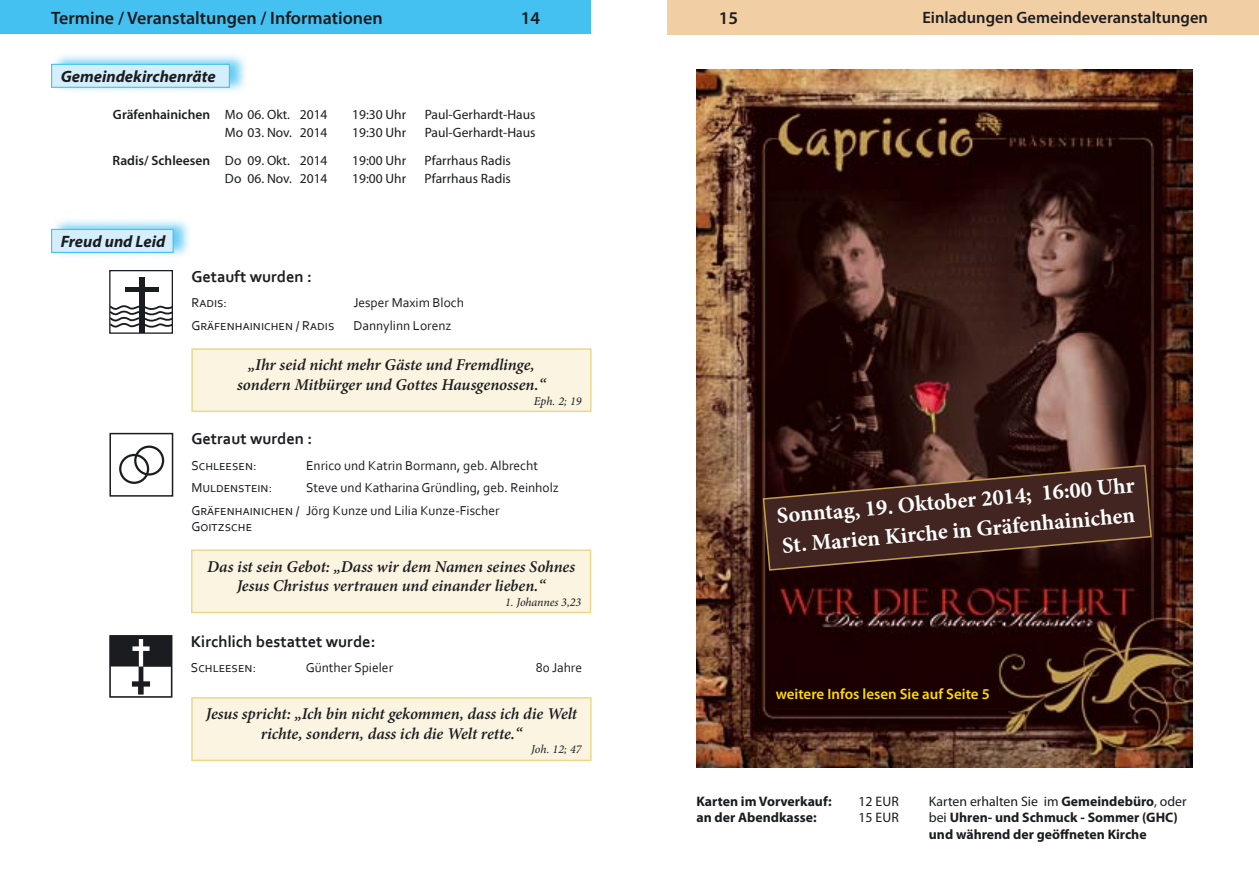
<style>
.page{position:relative;width:1259px;height:893px;background:#fff}
.page>*{position:absolute;margin:0;border:0;box-sizing:border-box;transform-origin:0 0}
.t1{font:700 22.5px/30px "Minion Pro";color:#fff}
.t2{font:600 18px "Myriad Pro";color:#1b1c20}
.t3{font:italic 600 16.5px/19.8px "Minion Pro";letter-spacing:-.005em;color:#1b1c20;text-align:center}
.t4{font:700 16.5px "Corbel";color:#1b1c20}
.t5{font:600 16.5px "Myriad Pro";color:#1b1c20}
.t6{font:italic 700 16.5px "Myriad Pro";color:#1b1c20}
.t7{font:600 15px "Myriad Pro";color:#ffdc00}
.t8{font:700 13.8px/16.5px "Myriad Pro";color:#1b1c20}
.t9{font:13.8px "Myriad Pro";color:#1b1c20}
.t10{font:13.5px/22.5px "Corbel";color:#1b1c20}
.t11{font:13.5px "Myriad Pro";color:#1b1c20}
.t12{font:600 13.5px "Myriad Pro";color:#1b1c20}
.t13{font:italic 12px "Minion Pro";letter-spacing:-.005em;color:#1b1c20}
.s1{font-weight:400}
</style>
<div class="page">
<div style="left:668px;top:0;width:591px;height:34px;background:#f2cea4"></div>
<div style="left:0;top:0;width:591px;height:34px;background:#45c1f1"></div>
<div style="left:51px;top:216px;width:140px;height:43px;background:#45c1f1;opacity:.8"></div>
<div style="left:52px;top:229px;width:121px;height:23px;background:#d4eefb"></div>
<div style="left:51px;top:229px;width:123px;height:24px;border:1px solid #45c1f1"></div>
<img style="left:109px;top:635px;width:64px;height:63px">
<div style="left:192px;top:698px;width:399px;height:62px;background:#faf4e0"></div>
<div style="left:191px;top:697px;width:400px;height:64px;border:2px solid #ebd88b"></div>
<div style="left:192px;top:349px;width:399px;height:62px;background:#faf4e0"></div>
<div style="left:191px;top:348px;width:400px;height:64px;border:2px solid #ebd88b"></div>
<div style="left:192px;top:550px;width:398px;height:62px;background:#faf4e0"></div>
<div style="left:191px;top:549px;width:400px;height:64px;border:2px solid #ebd88b"></div>
<div style="left:139px;top:277px;width:5px;height:56px;background:#1b1c20"></div>
<hr style="left:125px;top:287px;width:34px;height:4px;background:#1b1c20">
<svg style="left:111px;top:301px;width:60px;height:30px"></svg>
<div style="left:109px;top:270px;width:64px;height:64px;border:1px solid #1b1c20"></div>
<div style="left:109px;top:433px;width:64px;height:64px;border:2px solid #1b1c20"></div>
<div style="left:134px;top:446px;width:30px;height:30px;border:2px solid #1b1c20;border-radius:50%"></div>
<div style="left:119px;top:454px;width:30px;height:30px;border:2px solid #1b1c20;border-radius:50%"></div>
<div style="left:51px;top:51px;width:197px;height:42px;background:#45c1f1;opacity:.8"></div>
<div style="left:52px;top:64px;width:177px;height:23px;background:#d4eefb"></div>
<div style="left:51px;top:64px;width:179px;height:24px;border:1px solid #45c1f1"></div>
<img style="left:696px;top:69px;width:496px;height:698px">
<svg style="left:762px;top:464px;width:390px;height:108px"></svg>
<p class="t2" style="left:51px;top:6px;width:333px">Termine / Veranstaltungen / Informationen</p>
<p class="t2" style="left:521px;top:6px;width:21px">14</p>
<p class="t2" style="left:719px;top:6px;width:21px">15</p>
<p class="t5" style="left:922px;top:7px;width:287px">Einladungen Gemeindeveranstaltungen</p>
<p class="t6" style="left:61px;top:65px;width:156px">Gemeindekirchenräte</p>
<p class="t12" style="left:113px;top:106px;width:216px">Gräfenhainichen <span class="s1">Mo 06. Okt. 2014</span></p>
<p class="t11" style="left:352px;top:106px;width:55px">19:30 Uhr</p>
<p class="t11" style="left:425px;top:106px;width:112px">Paul-Gerhardt-Haus</p>
<p class="t11" style="left:225px;top:124px;width:104px">Mo 03. Nov. 2014</p>
<p class="t11" style="left:352px;top:124px;width:55px">19:30 Uhr</p>
<p class="t11" style="left:425px;top:124px;width:112px">Paul-Gerhardt-Haus</p>
<p class="t12" style="left:112px;top:152px;width:216px">Radis/ Schleesen <span class="s1">Do 09. Okt. 2014</span></p>
<p class="t11" style="left:352px;top:152px;width:56px">19:00 Uhr</p>
<p class="t11" style="left:425px;top:152px;width:88px">Pfarrhaus Radis</p>
<p class="t11" style="left:225px;top:170px;width:104px">Do 06. Nov. 2014</p>
<p class="t11" style="left:352px;top:170px;width:55px">19:00 Uhr</p>
<p class="t11" style="left:425px;top:170px;width:88px">Pfarrhaus Radis</p>
<p class="t6" style="left:61px;top:230px;width:106px">Freud und Leid</p>
<p class="t4" style="left:191px;top:267px;width:122px">Getauft wurden :</p>
<p class="t10" style="left:191px;top:291px;width:37px">Radis:</p>
<p class="t10" style="left:353px;top:291px;width:112px">Jesper Maxim Bloch</p>
<p class="t10" style="left:191px;top:314px;width:145px">Gräfenhainichen / Radis</p>
<p class="t10" style="left:353px;top:314px;width:100px">Dannylinn Lorenz</p>
<p class="t3" style="left:237px;top:355px;width:310px">„Ihr seid nicht mehr Gäste und Fremdlinge, sondern Mitbürger und Gottes Hausgenossen.“</p>
<p class="t13" style="left:534px;top:392px;width:49px">Eph. 2; 19</p>
<p class="t4" style="left:191px;top:429px;width:122px">Getraut wurden :</p>
<p class="t10" style="left:191px;top:453px;width:67px">Schleesen:</p>
<p class="t10" style="left:306px;top:453px;width:233px">Enrico und Katrin Bormann, geb. Albrecht</p>
<p class="t10" style="left:191px;top:476px;width:82px">Muldenstein:</p>
<p class="t10" style="left:191px;top:476px;width:369px;text-indent:115px">Steve und Katharina Gründling, geb. Reinholz<br>Gräfenhainichen / Jörg Kunze und Lilia Kunze-Fischer</p>
<p class="t10" style="left:191px;top:515px;width:62px">Goitzsche</p>
<p class="t3" style="left:207px;top:556px;width:369px">Das ist sein Gebot: „Dass wir dem Namen seines Sohnes<br>Jesus Christus vertrauen und einander lieben.“</p>
<p class="t13" style="left:505px;top:594px;width:78px">1. Johannes 3,23</p>
<p class="t4" style="left:191px;top:631px;width:186px">Kirchlich bestattet wurde:</p>
<p class="t10" style="left:191px;top:656px;width:67px">Schleesen:</p>
<p class="t10" style="left:306px;top:656px;width:89px">Günther Spieler</p>
<p class="t10" style="left:536px;top:656px;width:48px">80 Jahre</p>
<p class="t3" style="left:206px;top:704px;width:373px">Jesus spricht: „Ich bin nicht gekommen, dass ich die Welt richte, sondern, dass ich die Welt rette.“</p>
<p class="t13" style="left:531px;top:741px;width:52px">Joh. 12; 47</p>
<h1 class="t1" style="left:775px;top:501px;width:360px;rotate:-5deg">Sonntag, 19. Oktober 2014; 16:00 Uhr<br>St. Marien Kirche in Gräfenhainichen</h1>
<p class="t7" style="left:776px;top:684px;width:215px">weitere Infos lesen Sie auf Seite 5</p>
<p class="t8" style="left:696px;top:792px;width:137px">Karten im Vorverkauf:</p>
<p class="t9" style="left:858px;top:792px;width:42px">12 EUR</p>
<p class="t8" style="left:696px;top:809px;width:122px">an der Abendkasse:</p>
<p class="t9" style="left:858px;top:809px;width:42px">15 EUR</p>
<p class="t8" style="left:929px;top:792px;width:259px"><span class="s1">Karten erhalten Sie im</span> Gemeindebüro<span class="s1">, oder bei</span> Uhren- und Schmuck - Sommer (GHC) und während der geöffneten Kirche</p>
</div>
